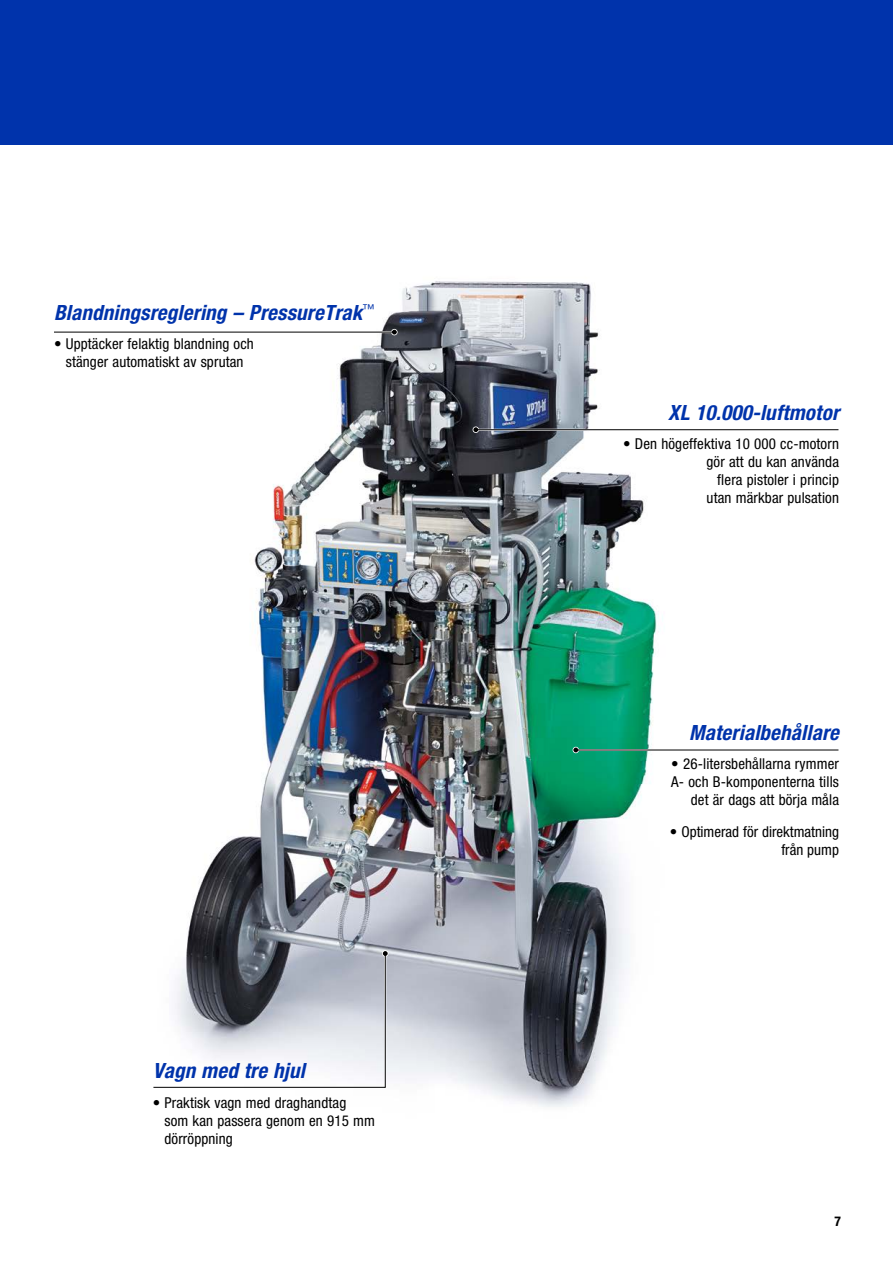
<style>
.page{position:relative;width:893px;height:1263px;background:#fff}
.page>*{position:absolute;margin:0;border:0;box-sizing:border-box;transform-origin:0 0}
.t1{font:italic 700 condensed 21px "Helvetica Neue LT Std";letter-spacing:.01em;color:#0033ab}
.t2{font:condensed 15px/18px "Helvetica Neue LT Std";letter-spacing:.01em;color:#000;text-align:right}
.t3{font:700 condensed 13.5px "Helvetica Neue LT Std";color:#000}
</style>
<div class="page">
<div style="left:0;top:0;width:893px;height:145px;background:#0033ab"></div>
<img style="left:186px;top:281px;width:477px;height:826px">
<hr style="left:78px;top:331px;width:318px;height:2px;background:#fff">
<div style="left:382px;top:950px;width:6px;height:7px;background:#edeff1;border-radius:50%"></div>
<svg style="left:153px;top:951px;width:235px;height:138px"></svg>
<hr style="left:476px;top:429px;width:335px;height:2px;background:#fff">
<hr style="left:576px;top:749px;width:235px;height:2px;background:#fff">
<svg style="left:473px;top:427px;width:5px;height:5px"></svg>
<svg style="left:573px;top:747px;width:6px;height:6px"></svg>
<hr style="left:476px;top:429px;width:362px;height:1px;background:#000">
<hr style="left:576px;top:750px;width:262px;height:1px;background:#000">
<svg style="left:392px;top:330px;width:5px;height:5px"></svg>
<hr style="left:54px;top:332px;width:342px;height:1px;background:#000">
<h1 class="t1" style="left:54px;top:300px;width:322px">Blandningsreglering – PressureTrak<sup>™</sup></h1>
<p class="t2" style="left:54px;top:335px;width:201px;text-align:center">• Upptäcker felaktig blandning och stänger automatiskt av sprutan</p>
<h1 class="t1" style="left:153px;top:1058px;width:154px">Vagn med tre hjul</h1>
<p class="t2" style="left:164px;top:1094px;width:212px;text-align:left;text-indent:-12px">• Praktisk vagn med draghandtag<br>som kan passera genom en 915 mm dörröppning</p>
<h1 class="t1" style="left:668px;top:399px;width:172px">XL 10.000-luftmotor</h1>
<p class="t2" style="left:623px;top:435px;width:217px">• Den högeffektiva 10 000 cc-motorn gör att du kan använda<br>flera pistoler i princip<br>utan märkbar pulsation</p>
<h1 class="t1" style="left:689px;top:720px;width:151px">Materialbehållare</h1>
<p class="t2" style="left:671px;top:755px;width:169px">• 26-litersbehållarna rymmer<br>A- och B-komponenterna tills det är dags att börja måla</p>
<p class="t2" style="left:670px;top:823px;width:171px">• Optimerad för direktmatning från pump</p>
<p class="t3" style="left:834px;top:1213px;width:8px">7</p>
</div>
